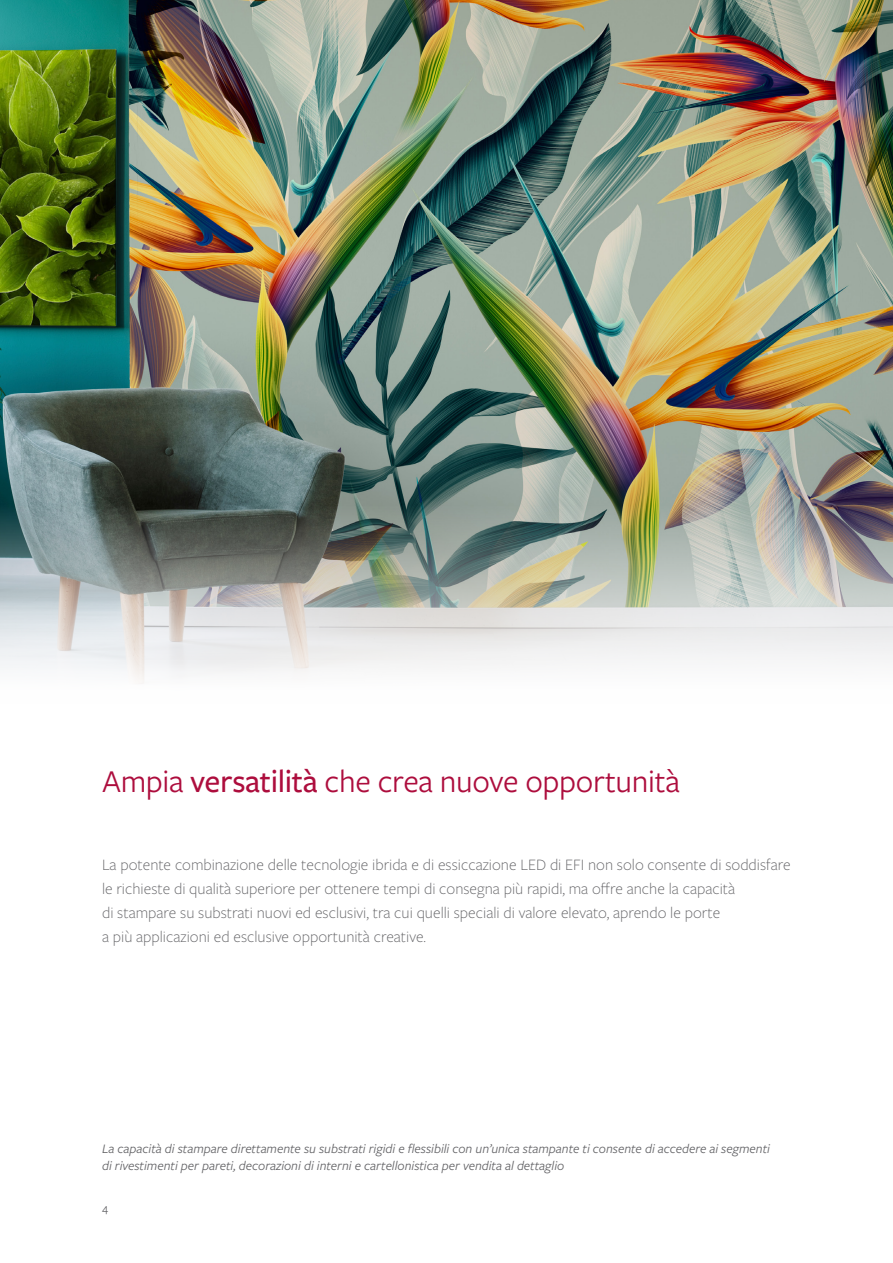
<style>
.page{position:relative;width:893px;height:1263px;background:#fff}
.page>*{position:absolute;margin:0;border:0;box-sizing:border-box;transform-origin:0 0}
.H2_22pt_1945_RED{font:33px "Freight Sans Pro";letter-spacing:-.01em;color:#ad0d3d}
.Body_11pt_75__Black{font:300 16.5px/24px "Freight Sans Pro";color:#636366}
.Descriptor_Text_75__Black{font:italic 13.5px/16.5px "Freight Sans Pro";color:#636366}
.t1{font:12px "Freight Sans Pro";color:#636366}
.s1{font-weight:500}
</style>
<div class="page">
<img style="left:0;top:0;width:893px;height:684px">
<p class="H2_22pt_1945_RED" style="left:102px;top:759px;width:579px">Ampia <span class="s1">versatilità</span> che crea nuove opportunità</p>
<p class="Body_11pt_75__Black" style="left:102px;top:852px;width:690px">La potente combinazione delle tecnologie ibrida e di essiccazione LED di EFI non solo consente di soddisfare le richieste di qualità superiore per ottenere tempi di consegna più rapidi, ma offre anche la capacità<br>di stampare su substrati nuovi ed esclusivi, tra cui quelli speciali di valore elevato, aprendo le porte<br>a più applicazioni ed esclusive opportunità creative.</p>
<p class="Descriptor_Text_75__Black" style="left:102px;top:1140px;width:669px">La capacità di stampare direttamente su substrati rigidi e flessibili con un’unica stampante ti consente di accedere ai segmenti di rivestimenti per pareti, decorazioni di interni e cartellonistica per vendita al dettaglio</p>
<p class="t1" style="left:102px;top:1200px;width:8px">4</p>
</div>
